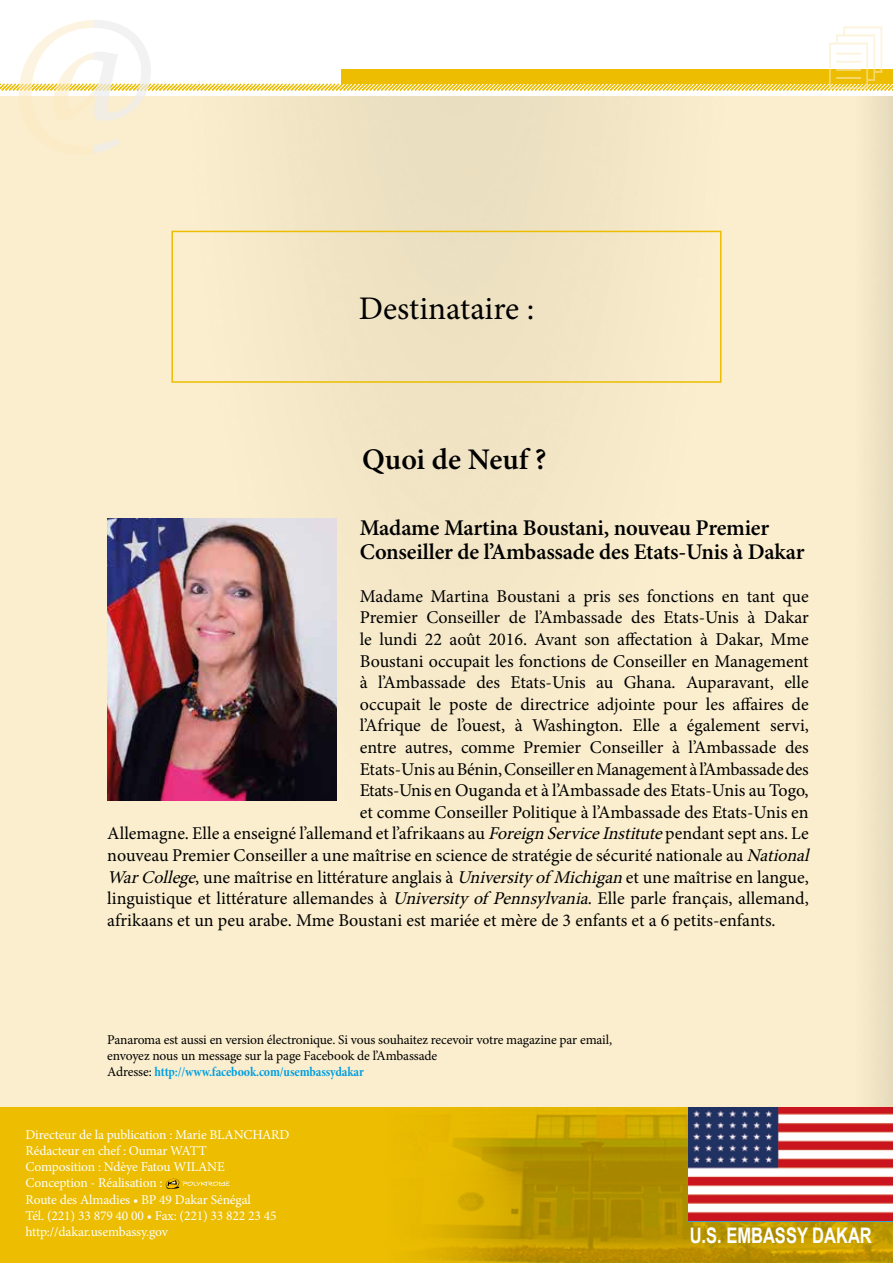
<style>
.page{position:relative;width:893px;height:1263px;background:#fff}
.page>*{position:absolute;margin:0;border:0;box-sizing:border-box;transform-origin:0 0}
.t1{font:199.5px "Minion Pro";color:#fbebc2}
.t2{font:33px "Minion Pro";color:#000}
.t3{font:600 30px "Minion Pro";color:#000}
.t4{font:600 22.5px/24px "Minion Pro";letter-spacing:-.01em;color:#000}
.t5{font:700 21.45px "Arial";color:#fff;scale:.77 1}
.t6{font:18px "Minion Pro";color:#000}
.t7{font:18px "Minion Pro";letter-spacing:-.02em;color:#000}
.t8{font:500 15px "Best Future V";color:#fff;scale:.75 1}
.t9{font:13.5px/16.2px "Minion Pro";letter-spacing:-.01em;color:#fff}
.t10{font:13.5px/16.2px "Minion Pro";letter-spacing:-.015em;color:#000}
.t11{font:13.5px "Minion Pro Bold Cn Subh";letter-spacing:-.01em;color:#009fe3}
.s1{font-style:italic}
.s2{font-family:"Minion Pro";color:#000}
</style>
<div class="page">
<img style="left:0;top:154px;width:893px;height:954px">
<div style="left:0;top:1108px;width:893px;height:155px;background:#ecbd00"></div>
<img style="left:424px;top:1108px;width:469px;height:155px">
<img style="left:689px;top:1108px;width:204px;height:113px">
<div style="left:171px;top:231px;width:550px;height:152px;border:2px solid #ecbd00"></div>
<svg style="left:166px;top:1179px;width:64px;height:10px"></svg>
<img style="left:107px;top:518px;width:229px;height:282px">
<svg style="left:0;top:20px;width:893px;height:134px"></svg>
<h1 class="t1" style="left:9px;top:-62px;width:152px">@</h1>
<h2 class="t2" style="left:359px;top:286px;width:177px">Destinataire :</h2>
<h3 class="t3" style="left:362px;top:441px;width:186px">Quoi de Neuf ?</h3>
<p class="t4" style="left:360px;top:516px;width:446px">Madame Martina Boustani, nouveau Premier<br>Conseiller de l’Ambassade des Etats-Unis à Dakar</p>
<p class="t6" style="left:360px;top:584px;width:451px">Madame Martina Boustani a pris ses fonctions en tant que</p>
<p class="t6" style="left:360px;top:606px;width:451px">Premier Conseiller de l’Ambassade des Etats-Unis à Dakar</p>
<p class="t6" style="left:360px;top:627px;width:451px">le lundi 22 août 2016. Avant son affectation à Dakar, Mme</p>
<p class="t6" style="left:360px;top:649px;width:450px">Boustani occupait les fonctions de Conseiller en Management</p>
<p class="t6" style="left:360px;top:670px;width:451px">à l’Ambassade des Etats-Unis au Ghana. Auparavant, elle</p>
<p class="t6" style="left:360px;top:692px;width:450px">occupait le poste de directrice adjointe pour les affaires de</p>
<p class="t6" style="left:360px;top:714px;width:451px">l’Afrique de l’ouest, à Washington. Elle a également servi,</p>
<p class="t6" style="left:360px;top:735px;width:450px">entre autres, comme Premier Conseiller à l’Ambassade des</p>
<p class="t7" style="left:360px;top:757px;width:451px">Etats-Unis au Bénin, Conseiller en Management à l’Ambassade des</p>
<p class="t6" style="left:360px;top:778px;width:450px">Etats-Unis en Ouganda et à l’Ambassade des Etats-Unis au Togo,</p>
<p class="t6" style="left:360px;top:800px;width:451px">et comme Conseiller Politique à l’Ambassade des Etats-Unis en</p>
<p class="t6" style="left:107px;top:822px;width:703px">Allemagne. Elle a enseigné l’allemand et l’afrikaans au <span class="s1">ForeignServiceInstitute</span>pendant sept ans. Le</p>
<p class="t6" style="left:107px;top:843px;width:709px">nouveau Premier Conseiller a une maîtrise en science de stratégie de sécurité nationale au <span class="s1">National</span></p>
<p class="t6" style="left:107px;top:865px;width:703px"><span class="s1">WarCollege</span>, une maîtrise en littérature anglais à <span class="s1">Universityof Michigan</span>et une maîtrise en langue,</p>
<p class="t6" style="left:107px;top:886px;width:703px">linguistique et littérature allemandes à <span class="s1">Universityof Pennsylvania</span>. Elle parle français, allemand,</p>
<p class="t6" style="left:107px;top:908px;width:670px">afrikaans et un peu arabe. Mme Boustani est mariée et mère de 3 enfants et a 6 petits-enfants.</p>
<p class="t10" style="left:107px;top:1031px;width:506px">Panaroma est aussi en version électronique. Si vous souhaitez recevoir votre magazine par email, envoyez nous un message sur la page Facebook de l’Ambassade</p>
<p class="t11" style="left:107px;top:1063px;width:258px"><span class="s2">Adresse:</span> http://www.facebook.com/usembassydakar</p>
<p class="t9" style="left:26px;top:1126px;width:265px">Directeur de la publication : Marie BLANCHARD Rédacteur en chef : Oumar WATT<br>Composition : Ndèye Fatou WILANE Conception - Réalisation :<br>Route des Almadies • BP 49 Dakar Sénégal<br>Tél. (221) 33 879 40 00 • Fax: (221) 33 822 23 45 http://dakar.usembassy.gov</p>
<p class="t8" style="left:51px;top:1222px;width:32px">12 &gt;</p>
<p class="t5" style="left:690px;top:1221px;width:238px">U.S. EMBASSY DAKAR</p>
</div>
